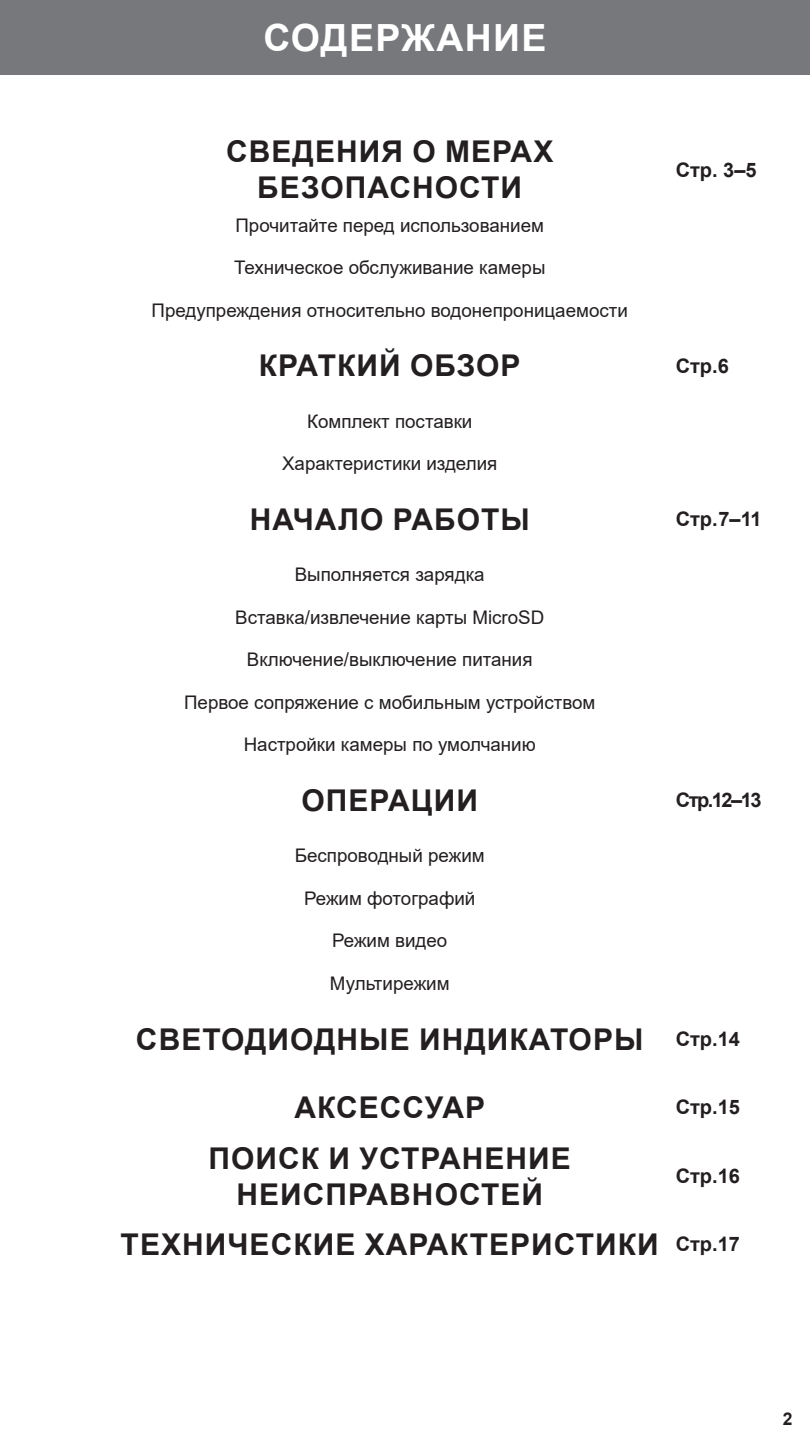
<style>
.page{position:relative;width:810px;height:1440px;background:#fff}
.page>*{position:absolute;margin:0;border:0;box-sizing:border-box;transform-origin:0 0}
.t1{font:700 37.5px "Arial";letter-spacing:.035em;color:#fff}
.t2{font:700 30px/36px "Arial";letter-spacing:.035em;color:#231f20;text-align:center}
.t3{font:700 20px "Arial";color:#231f20}
.t4{font:18.75px "Arial";color:#231f20}
.t5{font:700 17.5px "Arial";color:#231f20}
.s1{font-size:20px}
</style>
<div class="page">
<div style="left:0;top:0;width:810px;height:75px;background:#76787b"></div>
<h1 class="t1" style="left:264px;top:12px;width:284px">СОДЕРЖАНИЕ</h1>
<h2 class="t2" style="left:226px;top:134px;width:329px">СВЕДЕНИЯ О МЕРАХ<br>БЕЗОПАСНОСТИ</h2>
<p class="t3" style="left:676px;top:156px;width:82px">Стр. 3–5</p>
<p class="t4" style="left:236px;top:212px;width:310px">Прочитайте перед использованием</p>
<p class="t4" style="left:234px;top:255px;width:313px">Техническое обслуживание камеры</p>
<p class="t4" style="left:152px;top:297px;width:478px">Предупреждения относительно водонепроницаемости</p>
<h2 class="t2" style="left:259px;top:348px;width:263px">КРАТКИЙ ОБЗОР</h2>
<p class="t3" style="left:676px;top:352px;width:55px">Стр.6</p>
<p class="t4" style="left:307px;top:408px;width:167px">Комплект поставки</p>
<p class="t4" style="left:282px;top:451px;width:217px">Характеристики изделия</p>
<h2 class="t2" style="left:250px;top:502px;width:282px">НАЧАЛО РАБОТЫ</h2>
<p class="t3" style="left:676px;top:505px;width:88px">Стр.7–11</p>
<p class="t4" style="left:295px;top:562px;width:191px">Выполняется зарядка</p>
<p class="t4" style="left:235px;top:604px;width:311px">Вставка/извлечение карты MicroSD</p>
<p class="t4" style="left:247px;top:647px;width:287px">Включение/выключение питания</p>
<p class="t4" style="left:184px;top:689px;width:413px">Первое сопряжение с мобильным устройством</p>
<p class="t4" style="left:244px;top:732px;width:294px">Настройки камеры по умолчанию</p>
<h2 class="t2" style="left:302px;top:783px;width:178px">ОПЕРАЦИИ</h2>
<p class="t3" style="left:676px;top:786px;width:87px">Стр.12–13</p>
<p class="t4" style="left:295px;top:843px;width:191px">Беспроводный режим</p>
<p class="t4" style="left:304px;top:885px;width:173px">Режим фотографий</p>
<p class="t4" style="left:332px;top:928px;width:117px">Режим видео</p>
<p class="t4" style="left:330px;top:970px;width:121px">Мультирежим</p>
<h2 class="t2" style="left:136px;top:1021px;width:606px">СВЕТОДИОДНЫЕ ИНДИКАТОРЫ <span class="s1">Стр.14</span></h2>
<h2 class="t2" style="left:294px;top:1090px;width:192px">АКСЕССУАР</h2>
<p class="t3" style="left:676px;top:1093px;width:66px">Стр.15</p>
<h2 class="t2" style="left:209px;top:1140px;width:364px">ПОИСК И УСТРАНЕНИЕ<br>НЕИСПРАВНОСТЕЙ</h2>
<p class="t3" style="left:676px;top:1162px;width:66px">Стр.16</p>
<h2 class="t2" style="left:121px;top:1227px;width:621px">ТЕХНИЧЕСКИЕ ХАРАКТЕРИСТИКИ <span class="s1">Стр.17</span></h2>
<p class="t5" style="left:783px;top:1406px;width:11px">2</p>
</div>
